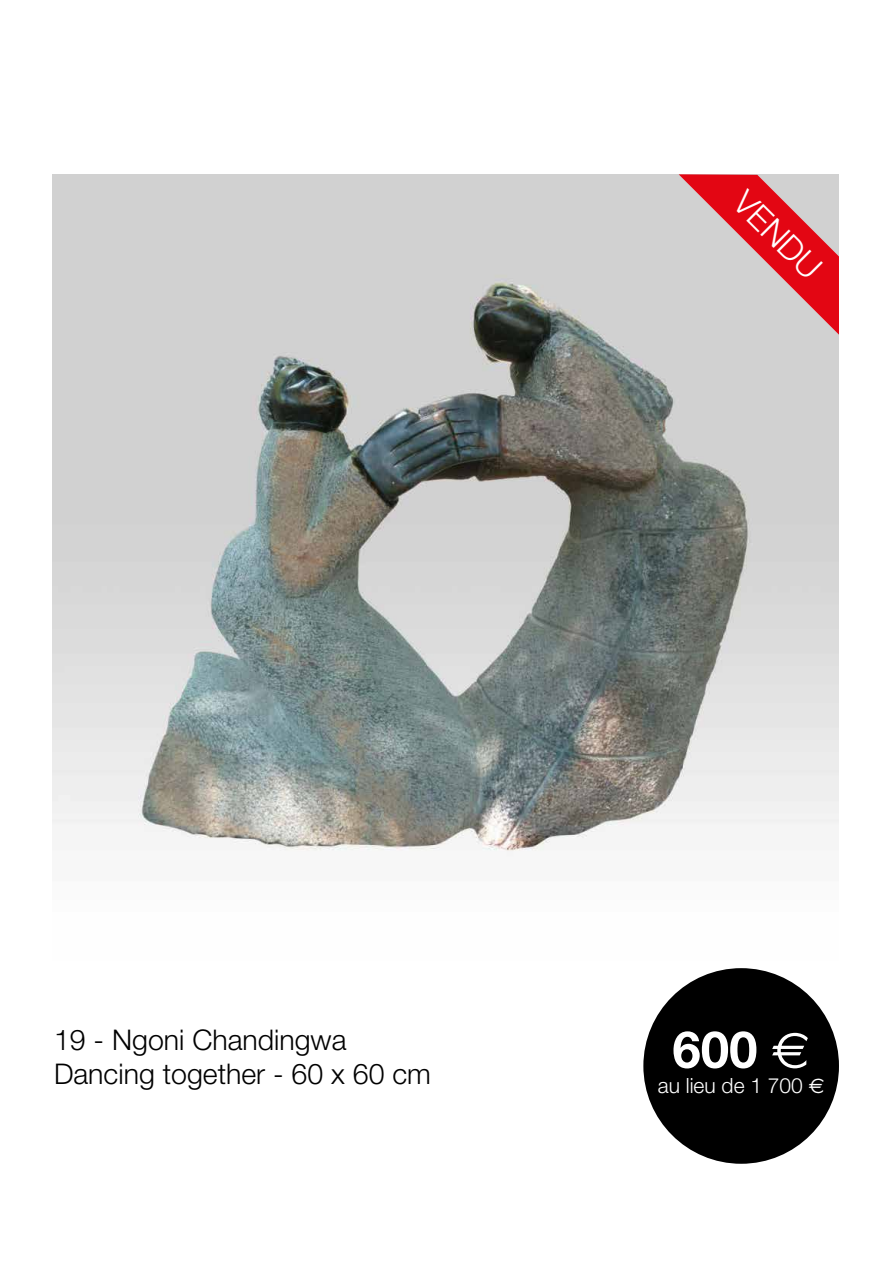
<style>
.page{position:relative;width:893px;height:1263px;background:#fff}
.page>*{position:absolute;margin:0;border:0;box-sizing:border-box;transform-origin:0 0}
.t1{font:700 51px "Helvetica Neue";color:#fff}
.t2{font:300 33.3px "Helvetica Neue";color:#fff}
.t3{font:300 28.5px/34.2px "Helvetica Neue";color:#000}
.t4{font:300 21px "Helvetica Neue";color:#fff}
.s1{font-family:"Euro Sans";font-weight:400}
</style>
<div class="page">
<img style="left:53px;top:174px;width:786px;height:678px">
<div style="left:643px;top:968px;width:196px;height:196px;background:#000;border-radius:50%"></div>
<svg style="left:679px;top:174px;width:160px;height:161px;background:#d7868b"></svg>
<p class="t2" style="left:753px;top:182px;width:110px;rotate:45deg">VENDU</p>
<p class="t3" style="left:54px;top:1022px;width:378px">19 - Ngoni Chandingwa<br>Dancing together - 60 x 60 cm</p>
<h1 class="t1" style="left:672px;top:1018px;width:139px">600 <span class="s1">€</span></h1>
<p class="t4" style="left:658px;top:1073px;width:168px">au lieu de 1 700 <span class="s1">€</span></p>
</div>
